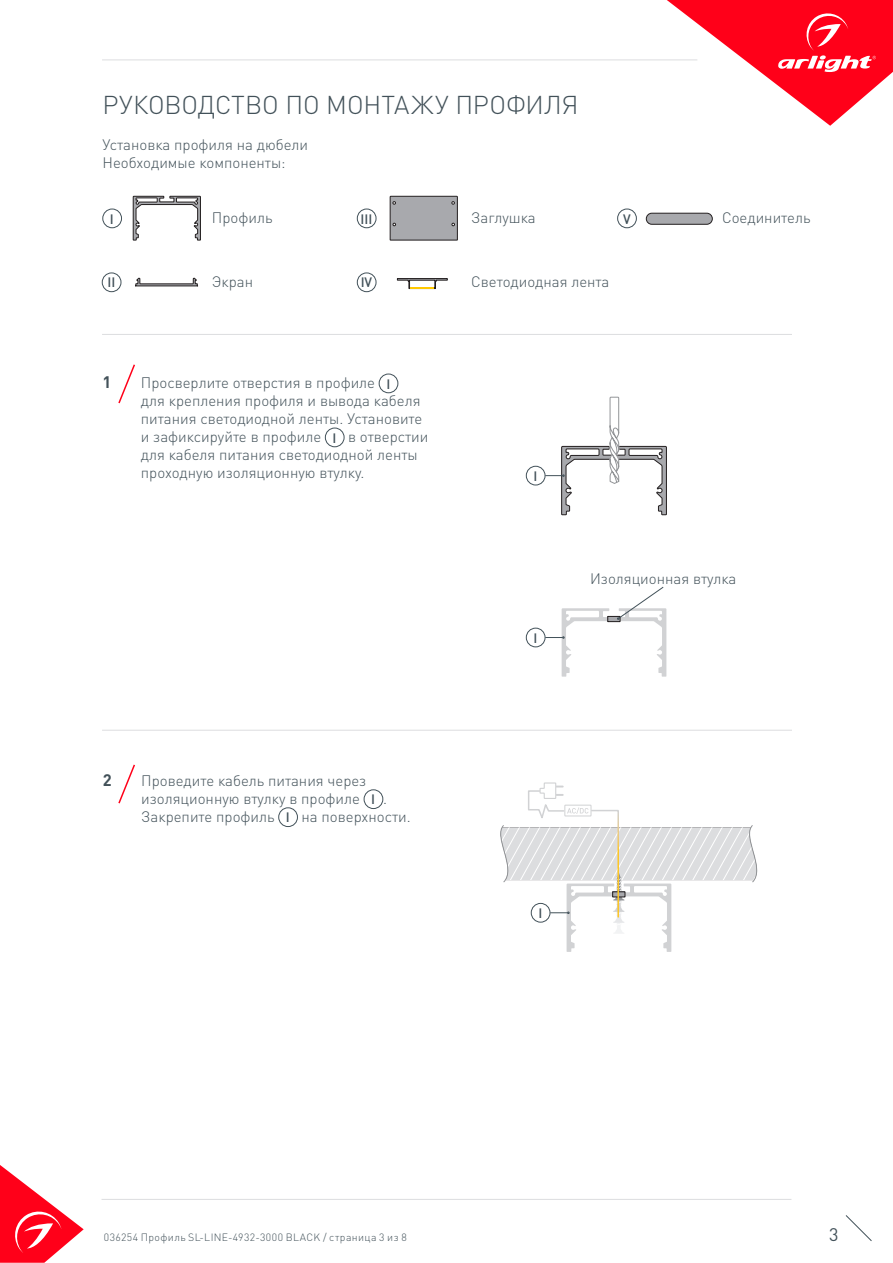
<style>
.page{position:relative;width:893px;height:1263px;background:#fff}
.page>*{position:absolute;margin:0;border:0;box-sizing:border-box;transform-origin:0 0}
.t1{font:300 25.5px "DIN Pro";letter-spacing:-.005em;color:#425159}
.t2{font:18px "DIN Pro";color:#425159}
.t3{font:700 16.5px "DIN Pro";color:#425159}
.t4{font:300 15px/18px "DIN Pro";color:#425159}
.t5{font:500 13.5px "DIN Pro";color:#425159}
.t6{font:300 10.5px "DIN Pro";letter-spacing:.04em;color:#425159}
</style>
<div class="page">
<svg style="left:0;top:1165px;width:84px;height:98px"></svg>
<svg style="left:845px;top:1215px;width:27px;height:26px"></svg>
<svg style="left:667px;top:0;width:226px;height:126px"></svg>
<hr style="left:102px;top:60px;width:595px;height:1px;background:#dcdddf">
<hr style="left:102px;top:1199px;width:689px;height:1px;background:#dcdddf">
<hr style="left:102px;top:334px;width:690px;height:1px;background:#dcdddf">
<div style="left:364px;top:790px;width:19px;height:19px;border:1px solid #425159;border-radius:50%"></div>
<div style="left:278px;top:808px;width:20px;height:19px;border:1px solid #425159;border-radius:50%"></div>
<svg style="left:118px;top:764px;width:17px;height:40px"></svg>
<svg style="left:500px;top:782px;width:258px;height:170px"></svg>
<hr style="left:102px;top:730px;width:690px;height:1px;background:#dcdddf">
<div style="left:379px;top:374px;width:19px;height:19px;border:1px solid #425159;border-radius:50%"></div>
<div style="left:325px;top:428px;width:19px;height:19px;border:1px solid #425159;border-radius:50%"></div>
<svg style="left:118px;top:364px;width:17px;height:40px"></svg>
<div style="left:526px;top:466px;width:19px;height:19px;border:1px solid #425159;border-radius:50%"></div>
<div style="left:526px;top:628px;width:19px;height:19px;border:1px solid #425159;border-radius:50%"></div>
<svg style="left:545px;top:396px;width:122px;height:119px"></svg>
<svg style="left:545px;top:587px;width:121px;height:90px"></svg>
<svg style="left:397px;top:278px;width:51px;height:11px"></svg>
<hr style="left:410px;top:287px;width:24px;height:2px;background:#ffc800">
<div style="left:103px;top:209px;width:19px;height:19px;border:1px solid #425159;border-radius:50%"></div>
<div style="left:357px;top:209px;width:19px;height:19px;border:1px solid #425159;border-radius:50%"></div>
<div style="left:102px;top:273px;width:19px;height:19px;border:1px solid #425159;border-radius:50%"></div>
<div style="left:357px;top:273px;width:19px;height:19px;border:1px solid #425159;border-radius:50%"></div>
<div style="left:617px;top:209px;width:20px;height:19px;border:1px solid #425159;border-radius:50%"></div>
<svg style="left:133px;top:196px;width:68px;height:44px"></svg>
<svg style="left:390px;top:196px;width:68px;height:44px;background:#a0a0a4"></svg>
<svg style="left:135px;top:277px;width:63px;height:9px"></svg>
<div style="left:646px;top:213px;width:66px;height:11px;background:#a8a9ad;border-radius:6px"></div>
<div style="left:646px;top:213px;width:66px;height:11px;border:1px solid #231f20;border-radius:6px"></div>
<p class="t1" style="left:103px;top:87px;width:477px">РУКОВОДСТВО ПО МОНТАЖУ ПРОФИЛЯ</p>
<p class="t4" style="left:103px;top:134px;width:207px">Установка профиля на дюбели</p>
<p class="t4" style="left:103px;top:152px;width:185px">Необходимые компоненты:</p>
<p class="t5" style="left:110px;top:209px;width:5px">I</p>
<p class="t5" style="left:360px;top:209px;width:13px">III</p>
<p class="t4" style="left:471px;top:208px;width:66px">Заглушка</p>
<p class="t4" style="left:212px;top:208px;width:62px">Профиль</p>
<p class="t5" style="left:623px;top:209px;width:9px">V</p>
<p class="t4" style="left:722px;top:208px;width:90px">Соединитель</p>
<p class="t4" style="left:212px;top:272px;width:43px">Экран</p>
<p class="t4" style="left:471px;top:272px;width:140px">Светодиодная лента</p>
<p class="t5" style="left:107px;top:273px;width:9px">II</p>
<p class="t5" style="left:361px;top:273px;width:13px">IV</p>
<p class="t3" style="left:103px;top:371px;width:10px">1</p>
<p class="t4" style="left:141px;top:373px;width:236px">Просверлите отверстия в профиле</p>
<p class="t5" style="left:386px;top:374px;width:5px">I</p>
<p class="t4" style="left:141px;top:391px;width:283px">для крепления профиля и вывода кабеля питания светодиодной ленты. Установите и зафиксируйте в профиле</p>
<p class="t5" style="left:333px;top:428px;width:5px">I</p>
<p class="t4" style="left:141px;top:427px;width:289px;text-indent:207px">в отверстии для кабеля питания светодиодной ленты проходную изоляционную втулку.</p>
<p class="t5" style="left:533px;top:467px;width:5px">I</p>
<p class="t3" style="left:103px;top:768px;width:10px">2</p>
<p class="t4" style="left:141px;top:771px;width:226px">Проведите кабель питания через изоляционную втулку в профиле</p>
<p class="t5" style="left:371px;top:790px;width:5px">I</p>
<p class="t4" style="left:383px;top:789px;width:5px">.</p>
<p class="t4" style="left:141px;top:807px;width:135px">Закрепите профиль</p>
<p class="t5" style="left:286px;top:808px;width:5px">I</p>
<p class="t4" style="left:301px;top:807px;width:111px">на поверхности.</p>
<p class="t5" style="left:533px;top:629px;width:5px">I</p>
<p class="t4" style="left:590px;top:568px;width:148px">Изоляционная втулка</p>
<p class="t5" style="left:538px;top:904px;width:5px">I</p>
<p class="t6" style="left:104px;top:1230px;width:305px">036254 Профиль SL-LINE-4932-3000 BLACK / страница 3 из 8</p>
<p class="t2" style="left:829px;top:1222px;width:11px">3</p>
</div>
